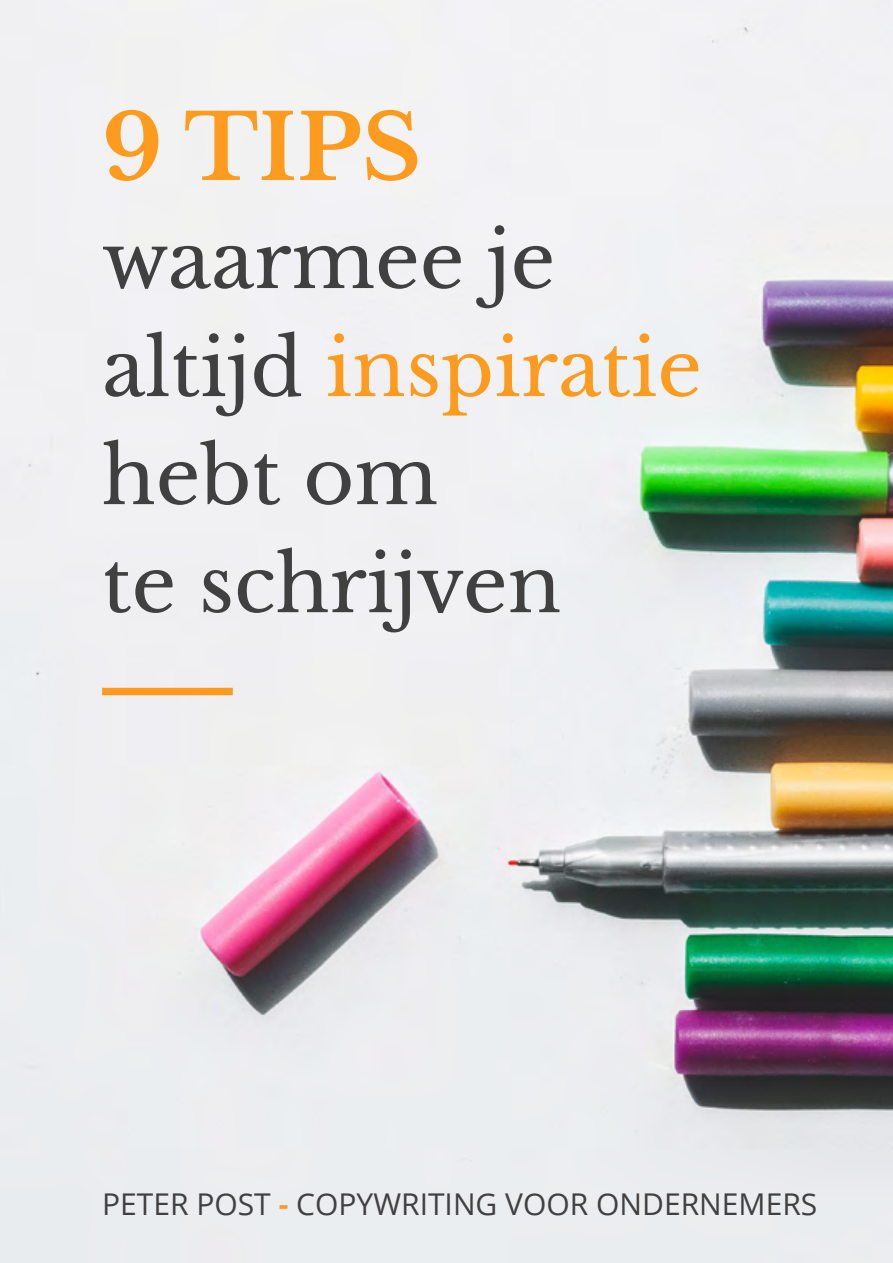
<style>
.page{position:relative;width:893px;height:1263px;background:#fff}
.page>*{position:absolute;margin:0;border:0;box-sizing:border-box;transform-origin:0 0}
.t1{font:700 90px "Libre Baskerville";color:#fc9b1e}
.t2{font:78px/108px "Libre Baskerville";color:#404040}
.t3{font:30px "Open Sans";color:#404040}
.s1{color:#fc9b1e}
.s2{font-weight:700;color:#fc9b1e}
</style>
<div class="page">
<img style="left:0;top:0;width:893px;height:1263px">
<div style="left:102px;top:688px;width:131px;height:7px;background:#fc9b1e"></div>
<p class="t1" style="left:102px;top:93px;width:321px">9 TIPS</p>
<p class="t2" style="left:102px;top:206px;width:601px">waarmee je altijd <span class="s1">inspiratie </span>hebt om<br>te schrijven</p>
<p class="t3" style="left:102px;top:1183px;width:717px">PETER POST <span class="s2">-</span> COPYWRITING VOOR ONDERNEMERS</p>
</div>
